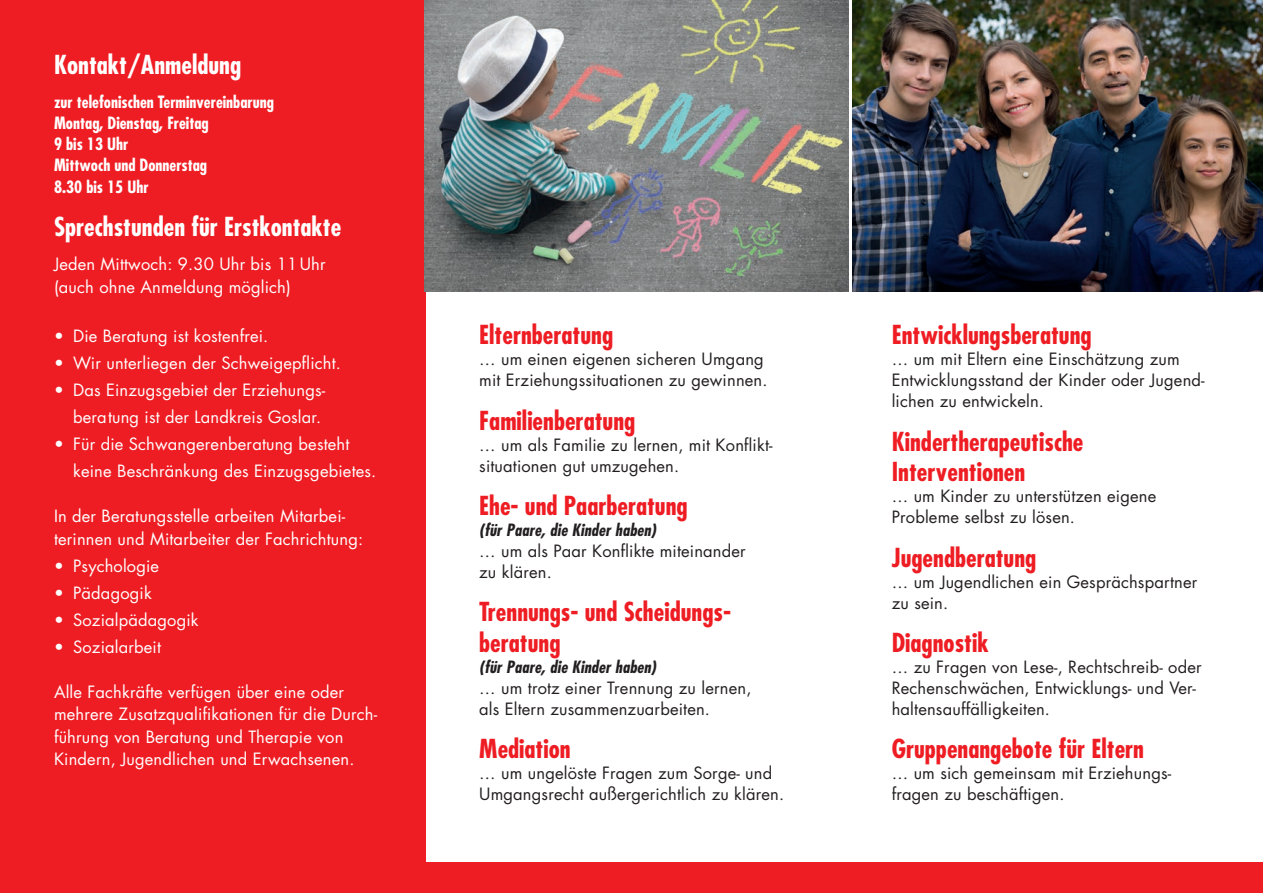
<style>
.page{position:relative;width:1263px;height:893px;background:#fff}
.page>*{position:absolute;margin:0;border:0;box-sizing:border-box;transform-origin:0 0}
.t1{font:700 condensed 25.5px/30.6px "Futura";color:#ee1d23}
.t2{font:700 condensed 25.5px "Futura";color:#fff}
.t3{font:16.5px/21px "Futura";letter-spacing:.01em;color:#231f20}
.t4{font:16.5px/22.5px "Futura";letter-spacing:.01em;color:#fff}
.t5{font:700 condensed 16.5px/21.1px "Futura";color:#fff}
.t6{font:italic 700 condensed 16.5px "Futura";letter-spacing:.01em;color:#231f20}
</style>
<div class="page">
<div style="left:0;top:0;width:425px;height:893px;background:#ee1d23"></div>
<div style="left:0;top:862px;width:1263px;height:31px;background:#ee1d23"></div>
<img style="left:425px;top:0;width:423px;height:292px">
<img style="left:853px;top:0;width:410px;height:292px">
<h1 class="t2" style="left:54px;top:49px;width:189px">Kontakt/Anmeldung</h1>
<p class="t5" style="left:54px;top:91px;width:221px">zur telefonischen Terminvereinbarung<br>Montag, Dienstag, Freitag<br>9 bis 13 Uhr<br>Mittwoch und Donnerstag<br>8.30 bis 15 Uhr</p>
<h1 class="t2" style="left:54px;top:211px;width:289px">Sprechstunden für Erstkontakte</h1>
<p class="t4" style="left:54px;top:253px;width:273px">Jeden Mittwoch: 9.30 Uhr bis 11Uhr (auch ohne Anmeldung möglich)</p>
<p class="t4" style="left:54px;top:325px;width:216px">• Die Beratung ist kostenfrei.</p>
<p class="t4" style="left:54px;top:352px;width:288px">• Wir unterliegen der Schweigepflicht.</p>
<p class="t4" style="left:54px;top:377px;width:273px;line-height:27px;text-align:right">• Das Einzugsgebiet der Erziehungs&shy;beratung ist der Landkreis Goslar.</p>
<p class="t4" style="left:73px;top:431px;width:305px;line-height:27px;text-indent:-19px">• Für die Schwangerenberatung besteht keine Beschränkung des Einzugsgebietes.</p>
<p class="t4" style="left:54px;top:505px;width:311px">In der Beratungsstelle arbeiten Mitarbei&shy;terinnen und Mitarbeiter der Fachrichtung:</p>
<p class="t4" style="left:54px;top:554px;width:107px">• Psychologie</p>
<p class="t4" style="left:54px;top:581px;width:99px">• Pädagogik</p>
<p class="t4" style="left:54px;top:608px;width:146px">• Sozialpädagogik</p>
<p class="t4" style="left:54px;top:635px;width:109px">• Sozialarbeit</p>
<p class="t4" style="left:54px;top:680px;width:325px">Alle Fachkräfte verfügen über eine oder mehrere Zusatzqualifikationen für die Durch&shy;führung von Beratung und Therapie von Kindern, Jugendlichen und Erwachsenen.</p>
<h1 class="t1" style="left:479px;top:320px;width:135px">Elternberatung</h1>
<p class="t3" style="left:479px;top:349px;width:290px">… um einen eigenen sicheren Umgang mit Erziehungssituationen zu gewinnen.</p>
<h1 class="t1" style="left:479px;top:405px;width:158px">Familienberatung</h1>
<p class="t3" style="left:479px;top:434px;width:295px">… um als Familie zu lernen, mit Konflikt&shy;situationen gut umzugehen.</p>
<h1 class="t1" style="left:479px;top:490px;width:210px">Ehe- und Paarberatung</h1>
<p class="t6" style="left:479px;top:520px;width:178px">(für Paare, die Kinder haben)</p>
<p class="t3" style="left:479px;top:541px;width:268px">… um als Paar Konflikte miteinander zu klären.</p>
<h1 class="t1" style="left:479px;top:597px;width:253px">Trennungs- und Scheidungs&shy;beratung</h1>
<p class="t6" style="left:479px;top:657px;width:178px">(für Paare, die Kinder haben)</p>
<p class="t3" style="left:479px;top:677px;width:274px">… um trotz einer Trennung zu lernen, als Eltern zusammenzuarbeiten.</p>
<h1 class="t1" style="left:479px;top:734px;width:93px">Mediation</h1>
<p class="t3" style="left:479px;top:763px;width:306px">… um ungelöste Fragen zum Sorge- und<br>Umgangsrecht außergerichtlich zu klären.</p>
<h1 class="t1" style="left:892px;top:320px;width:201px">Entwicklungsberatung</h1>
<p class="t3" style="left:892px;top:349px;width:314px">… um mit Eltern eine Einschätzung zum<br>Entwicklungsstand der Kinder oder Jugend&shy;lichen zu entwickeln.</p>
<h1 class="t1" style="left:892px;top:426px;width:193px">Kindertherapeutische<br>Interventionen</h1>
<p class="t3" style="left:892px;top:486px;width:266px">… um Kinder zu unterstützen eigene<br>Probleme selbst zu lösen.</p>
<h1 class="t1" style="left:892px;top:542px;width:146px">Jugendberatung</h1>
<p class="t3" style="left:892px;top:571px;width:307px">… um Jugendlichen ein Gesprächspartner zu sein.</p>
<h1 class="t1" style="left:892px;top:627px;width:98px">Diagnostik</h1>
<p class="t3" style="left:892px;top:656px;width:311px">… zu Fragen von Lese-, Rechtschreib- oder<br>Rechenschwächen, Entwicklungs- und Ver&shy;haltensauffälligkeiten.</p>
<h1 class="t1" style="left:892px;top:734px;width:254px">Gruppenangebote für Eltern</h1>
<p class="t3" style="left:892px;top:763px;width:281px">… um sich gemeinsam mit Erziehungs&shy;fragen zu beschäftigen.</p>
</div>
